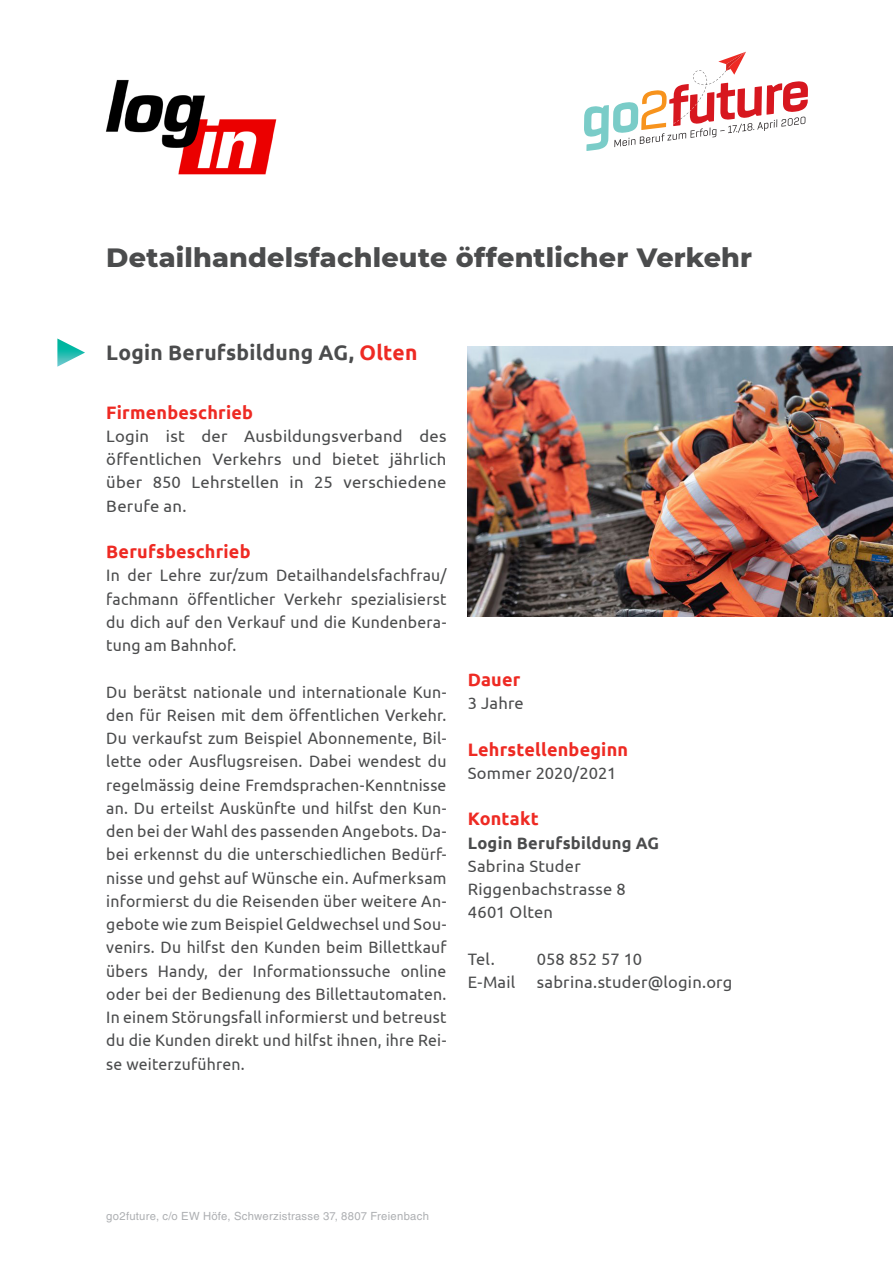
<style>
.page{position:relative;width:893px;height:1263px;background:#fff}
.page>*{position:absolute;margin:0;border:0;box-sizing:border-box;transform-origin:0 0}
.Firmenbezeichnung_gr{font:800 27px "Montserrat";letter-spacing:.01em;color:#4b4c4d}
.Titel_Beruf_grau{font:700 21px "Ubuntu";letter-spacing:.01em;color:#4b4c4d}
.Zwischentitel{font:700 18px "Ubuntu";letter-spacing:.01em;color:#ee2a23}
.Lauftext{font:700 18px "Ubuntu";letter-spacing:.01em;color:#ee2a23}
.Lauftext-2{font:16.5px/23.2px "Ubuntu";letter-spacing:.01em;color:#4b4c4d;text-align:justify;scale:.96 1}
.Lauftext-3{font:16.5px/23.2px "Ubuntu";letter-spacing:.01em;color:#4b4c4d;text-align:justify}
.Lauftext-4{font:700 16.5px "Ubuntu";letter-spacing:.015em;color:#4b4c4d}
.t1{font:11.25px "Helvetica LT Std";letter-spacing:.025em;color:#adafb2}
.s1{color:#ee2a23}
</style>
<div class="page">
<svg style="left:584px;top:52px;width:224px;height:99px"></svg>
<img style="left:468px;top:347px;width:425px;height:269px">
<img style="left:105px;top:80px;width:171px;height:94px">
<svg style="left:57px;top:338px;width:28px;height:29px"></svg>
<p class="Firmenbezeichnung_gr" style="left:106px;top:238px;width:647px">Detailhandelsfachleute öffentlicher Verkehr</p>
<p class="Titel_Beruf_grau" style="left:106px;top:340px;width:313px">Login Berufsbildung AG, <span class="s1">Olten</span></p>
<p class="Zwischentitel" style="left:106px;top:401px;width:148px">Firmenbeschrieb</p>
<p class="Lauftext-3" style="left:106px;top:424px;width:342px">Login ist der Ausbildungsverband des öffentlichen Verkehrs und bietet jährlich über 850 Lehrstellen in 25 verschiedene Berufe an.</p>
<p class="Zwischentitel" style="left:106px;top:541px;width:146px">Berufsbeschrieb</p>
<p class="Lauftext-2" style="left:106px;top:563px;width:356px">In der Lehre zur/zum Detailhandelsfachfrau/ fachmann öffentlicher Verkehr spezialisierst du dich auf den Verkauf und die Kundenbera&shy;tung am Bahnhof.</p>
<p class="Lauftext-2" style="left:106px;top:679px;width:356px">Du berätst nationale und internationale Kun&shy;den für Reisen mit dem öffentlichen Verkehr.<br>Du verkaufst zum Beispiel Abonnemente, Bil&shy;lette oder Ausflugsreisen. Dabei wendest du regelmässig deine Fremdsprachen-Kenntnisse an. Du erteilst Auskünfte und hilfst den Kun&shy;den bei der Wahl des passenden Angebots. Da&shy;bei erkennst du die unterschiedlichen Bedürf&shy;nisse und gehst auf Wünsche ein. Aufmerksam informierst du die Reisenden über weitere An&shy;gebote wie zum Beispiel Geldwechsel und Sou&shy;venirs. Du hilfst den Kunden beim Billettkauf übers Handy, der Informationssuche online oder bei der Bedienung des Billettautomaten.<br>In einem Störungsfall informierst und betreust du die Kunden direkt und hilfst ihnen, ihre Rei&shy;se weiterzuführen.</p>
<p class="Zwischentitel" style="left:468px;top:669px;width:54px">Dauer</p>
<p class="Lauftext-3" style="left:468px;top:691px;width:58px">3 Jahre</p>
<p class="Zwischentitel" style="left:468px;top:738px;width:162px">Lehrstellenbeginn</p>
<p class="Lauftext-3" style="left:468px;top:761px;width:150px">Sommer 2020/2021</p>
<p class="Lauftext" style="left:468px;top:808px;width:72px">Kontakt</p>
<p class="Lauftext-4" style="left:468px;top:833px;width:193px">Login Berufsbildung AG</p>
<p class="Lauftext-3" style="left:468px;top:854px;width:114px">Sabrina Studer</p>
<p class="Lauftext-3" style="left:468px;top:877px;width:159px">Riggenbachstrasse 8</p>
<p class="Lauftext-3" style="left:468px;top:900px;width:87px">4601 Olten</p>
<p class="Lauftext-3" style="left:468px;top:947px;width:28px">Tel.</p>
<p class="Lauftext-3" style="left:537px;top:947px;width:107px">058 852 57 10</p>
<p class="Lauftext-3" style="left:468px;top:970px;width:49px">E-Mail</p>
<p class="Lauftext-3" style="left:537px;top:970px;width:197px">sabrina.studer@login.org</p>
<p class="t1" style="left:106px;top:1210px;width:324px">go2future, c/o EW Höfe, Schwerzistrasse 37, 8807 Freienbach</p>
</div>
